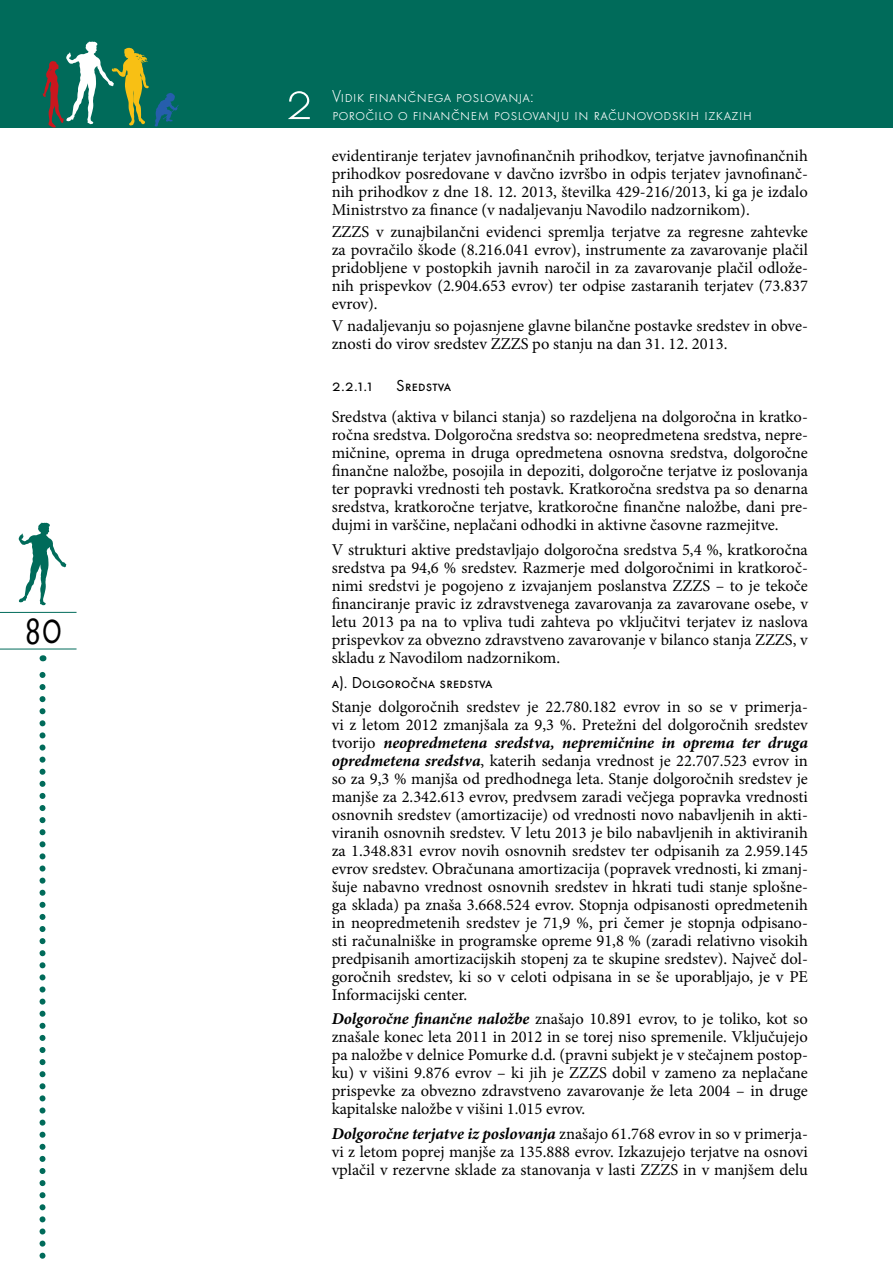
<style>
.page{position:relative;width:893px;height:1263px;background:#fff}
.page>*{position:absolute;margin:0;border:0;box-sizing:border-box;transform-origin:0 0}
.t1{font:54px "Futura SCTEE Ligh";color:#fff}
.t2{font:36px "Lithos Pro";color:#000;scale:.75 1}
.t3{font:18px "Futura SCTEE Ligh";color:#fff}
.t4{font:16.5px/18px "Minion Pro";color:#000;text-align:justify}
.t5{font:16.5px "Futura SCTEE";color:#000}
.s1{font-family:"Futura SCTEE"}
.s2{font-weight:700;font-style:italic}
</style>
<div class="page">
<div style="left:0;top:0;width:893px;height:128px;background:#006b5a"></div>
<svg style="left:42px;top:42px;width:107px;height:86px"></svg>
<svg style="left:155px;top:93px;width:24px;height:34px"></svg>
<svg style="left:19px;top:523px;width:47px;height:82px"></svg>
<svg style="left:40px;top:655px;width:6px;height:601px"></svg>
<hr style="left:0;top:612px;width:77px;height:1px;background:#006b5a">
<hr style="left:0;top:649px;width:77px;height:1px;background:#006b5a">
<p class="t2" style="left:23px;top:611px;width:52px">80</p>
<h1 class="t1" style="left:284px;top:72px;width:31px">2</h1>
<p class="t3" style="left:332px;top:86px;width:203px">Vidik finančnega poslovanja:</p>
<p class="t3" style="left:332px;top:104px;width:422px">poročilo o finančnem poslovanju in računovodskih izkazih</p>
<p class="t4" style="left:332px;top:147px;width:478px">evidentiranje terjatev javnofinančnih prihodkov, terjatve javnofinančnih prihodkov posredovane v davčno izvršbo in odpis terjatev javnofinanč&shy;nih prihodkov z dne 18. 12. 2013, številka 429-216/2013, ki ga je izdalo Ministrstvo za finance (v nadaljevanju Navodilo nadzornikom).</p>
<p class="t4" style="left:332px;top:223px;width:478px">ZZZS v zunajbilančni evidenci spremlja terjatve za regresne zahtevke za povračilo škode (8.216.041 evrov), instrumente za zavarovanje plačil pridobljene v postopkih javnih naročil in za zavarovanje plačil odlože&shy;nih prispevkov (2.904.653 evrov) ter odpise zastaranih terjatev (73.837 evrov).</p>
<p class="t4" style="left:332px;top:317px;width:478px">V nadaljevanju so pojasnjene glavne bilančne postavke sredstev in obve&shy;znosti do virov sredstev ZZZS po stanju na dan 31. 12. 2013.</p>
<p class="t5" style="left:332px;top:377px;width:43px">2.2.1.1</p>
<p class="t4" style="left:332px;top:371px;width:478px;line-height:30.8px;text-indent:64px"><span class="s1">Sredstva<br></span>Sredstva (aktiva v bilanci stanja) so razdeljena na dolgoročna in kratko-</p>
<p class="t4" style="left:332px;top:426px;width:478px">ročna sredstva. Dolgoročna sredstva so: neopredmetena sredstva, nepre&shy;mičnine, oprema in druga opredmetena osnovna sredstva, dolgoročne finančne naložbe, posojila in depoziti, dolgoročne terjatve iz poslovanja ter popravki vrednosti teh postavk. Kratkoročna sredstva pa so denarna sredstva, kratkoročne terjatve, kratkoročne finančne naložbe, dani pre&shy;dujmi in varščine, neplačani odhodki in aktivne časovne razmejitve.</p>
<p class="t4" style="left:332px;top:540px;width:478px">V strukturi aktive predstavljajo dolgoročna sredstva 5,4 %, kratkoročna sredstva pa 94,6 % sredstev. Razmerje med dolgoročnimi in kratkoroč&shy;nimi sredstvi je pogojeno z izvajanjem poslanstva ZZZS – to je tekoče financiranje pravic iz zdravstvenega zavarovanja za zavarovane osebe, v letu 2013 pa na to vpliva tudi zahteva po vključitvi terjatev iz naslova prispevkov za obvezno zdravstveno zavarovanje v bilanco stanja ZZZS, v skladu z Navodilom nadzornikom.</p>
<p class="t4" style="left:332px;top:670px;width:478px;line-height:24.3px"><span class="s1">a). Dolgoročna sredstva<br></span>Stanje dolgoročnih sredstev je 22.780.182 evrov in so se v primerja-</p>
<p class="t4" style="left:332px;top:716px;width:478px">vi z letom 2012 zmanjšala za 9,3 %. Pretežni del dolgoročnih sredstev tvorijo <span class="s2">neopredmetena sredstva, nepremičnine in oprema ter druga opredmetena sredstva</span>, katerih sedanja vrednost je 22.707.523 evrov in so za 9,3 % manjša od predhodnega leta. Stanje dolgoročnih sredstev je manjše za 2.342.613 evrov, predvsem zaradi večjega popravka vrednosti osnovnih sredstev (amortizacije) od vrednosti novo nabavljenih in akti&shy;viranih osnovnih sredstev. V letu 2013 je bilo nabavljenih in aktiviranih za 1.348.831 evrov novih osnovnih sredstev ter odpisanih za 2.959.145 evrov sredstev. Obračunana amortizacija (popravek vrednosti, ki zmanj&shy;šuje nabavno vrednost osnovnih sredstev in hkrati tudi stanje splošne&shy;ga sklada) pa znaša 3.668.524 evrov. Stopnja odpisanosti opredmetenih in neopredmetenih sredstev je 71,9 %, pri čemer je stopnja odpisano&shy;sti računalniške in programske opreme 91,8 % (zaradi relativno visokih predpisanih amortizacijskih stopenj za te skupine sredstev). Največ dol&shy;goročnih sredstev, ki so v celoti odpisana in se še uporabljajo, je v PE Informacijski center.</p>
<p class="t4" style="left:332px;top:1010px;width:478px"><span class="s2">Dolgoročne finančne naložbe</span> znašajo 10.891 evrov, to je toliko, kot so znašale konec leta 2011 in 2012 in se torej niso spremenile. Vključujejo pa naložbe v delnice Pomurke d.d. (pravni subjekt je v stečajnem postop&shy;ku) v višini 9.876 evrov – ki jih je ZZZS dobil v zameno za neplačane prispevke za obvezno zdravstveno zavarovanje že leta 2004 – in druge kapitalske naložbe v višini 1.015 evrov.</p>
<p class="t4" style="left:332px;top:1124px;width:478px"><span class="s2">Dolgoročne terjatve iz poslovanja</span> znašajo 61.768 evrov in so v primerja&shy;vi z letom poprej manjše za 135.888 evrov. Izkazujejo terjatve na osnovi vplačil v rezervne sklade za stanovanja v lasti ZZZS in v manjšem delu</p>
</div>
